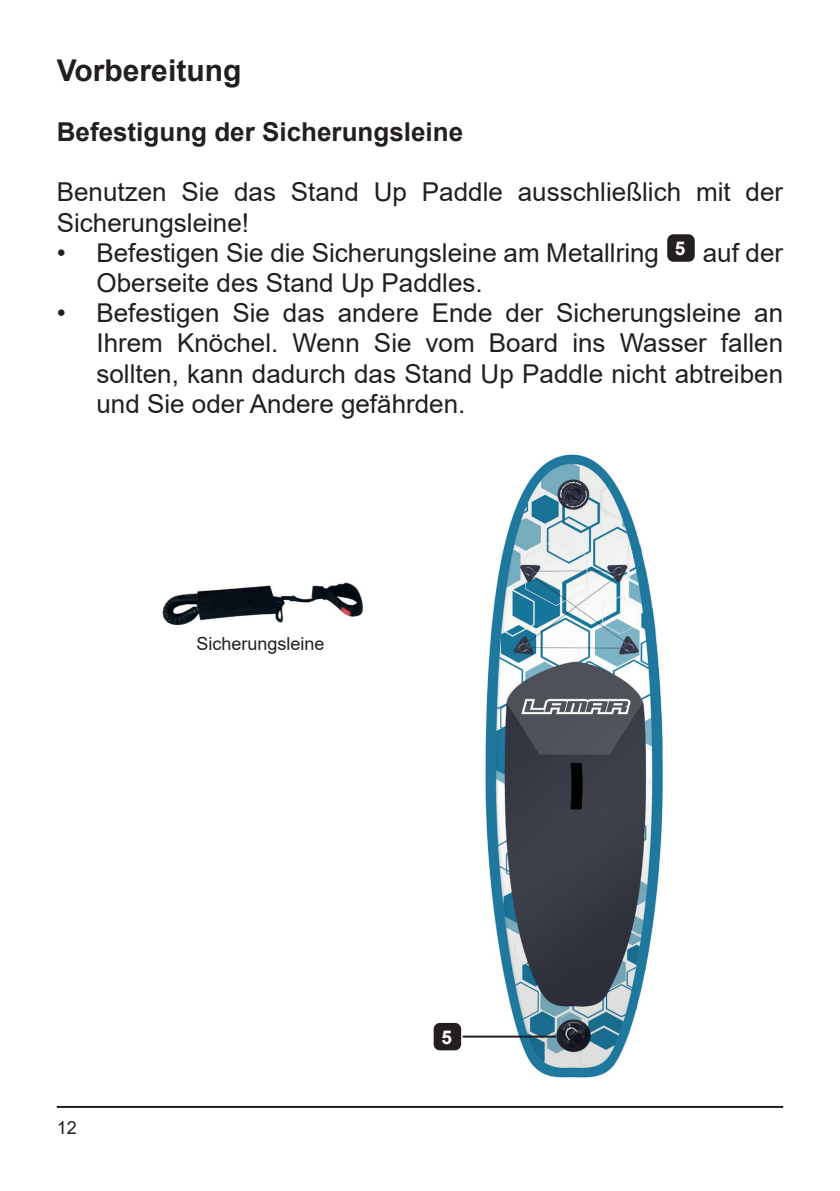
<style>
.page{position:relative;width:840px;height:1191px;background:#fff}
.page>*{position:absolute;margin:0;border:0;box-sizing:border-box;transform-origin:0 0}
.t1{font:700 30px "Arial";color:#231f20}
.t2{font:26px/30.2px "Arial";color:#231f20}
.t3{font:700 26px "Arial";color:#231f20}
.t4{font:700 19px "Arial";color:#fff}
.t5{font:18px "Arial";color:#231f20}
</style>
<div class="page">
<img style="left:458px;top:454px;width:205px;height:623px">
<hr style="left:57px;top:1106px;width:725px;height:2px;background:#231f20">
<div style="left:666px;top:233px;width:29px;height:29px;background:#231f20;border-radius:7px"></div>
<div style="left:665px;top:233px;width:30px;height:30px;border:1px solid #fff;border-radius:7px"></div>
<hr style="left:458px;top:1035px;width:98px;height:2px;background:#231f20">
<div style="left:432px;top:1022px;width:29px;height:29px;background:#231f20;border-radius:7px"></div>
<div style="left:432px;top:1021px;width:30px;height:30px;border:1px solid #fff;border-radius:7px"></div>
<img style="left:162px;top:582px;width:202px;height:43px">
<p class="t1" style="left:57px;top:49px;width:186px">Vorbereitung</p>
<p class="t3" style="left:57px;top:113px;width:407px">Befestigung der Sicherungsleine</p>
<p class="t2" style="left:57px;top:177px;width:727px">Benutzen Sie das Stand Up Paddle ausschließlich mit der<br>Sicherungsleine!</p>
<p class="t2" style="left:96px;top:237px;width:687px;text-indent:-40px">• Befestigen Sie die Sicherungsleine am Metallring <sup>5</sup> auf der<br>Oberseite des Stand Up Paddles.</p>
<p class="t2" style="left:96px;top:298px;width:687px;text-align:justify;text-indent:-40px">• Befestigen Sie das andere Ende der Sicherungsleine an Ihrem Knöchel. Wenn Sie vom Board ins Wasser fallen sollten, kann dadurch das Stand Up Paddle nicht abtreiben und Sie oder Andere gefährden.</p>
<p class="t5" style="left:196px;top:631px;width:130px">Sicherungsleine</p>
<p class="t5" style="left:57px;top:1115px;width:22px">12</p>
<p class="t4" style="left:441px;top:1023px;width:12px">5</p>
</div>
